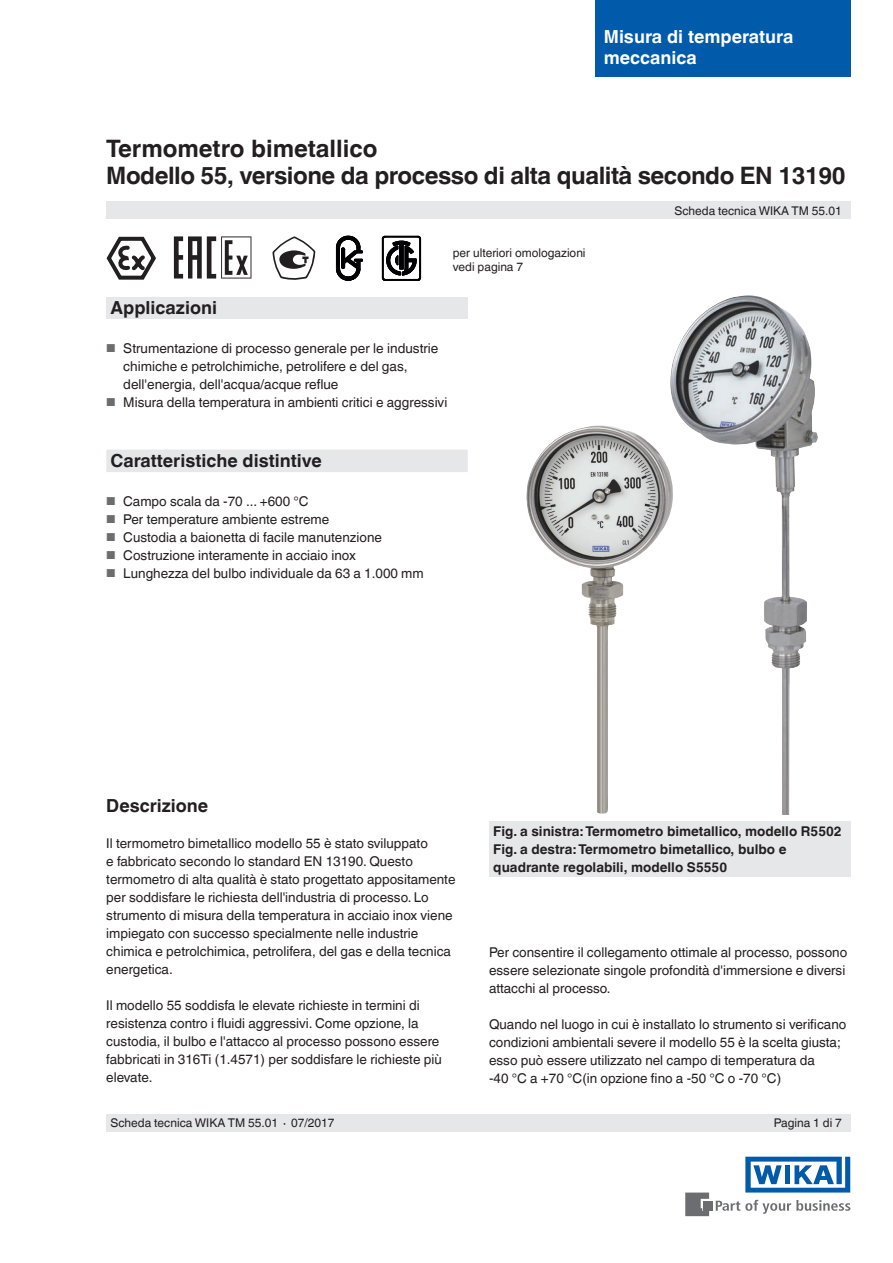
<style>
.page{position:relative;width:893px;height:1263px;background:#fff}
.page>*{position:absolute;margin:0;border:0;box-sizing:border-box;transform-origin:0 0}
.t1{font:700 24px/27px "Helvetica World";letter-spacing:-.02em;color:#231f20}
.t2{font:700 18px "Helvetica World";color:#231f20}
.t3{font:700 18px/21px "Helvetica World";color:#fff}
.t4{font:13.5px/18px "Helvetica World";color:#231f20}
.t5{font:700 13.5px/18px "Helvetica World";color:#231f20}
.t6{font:12px/13.5px "Helvetica World";color:#231f20}
.s1{font-size:11.55px;color:#6c6d70}
</style>
<div class="page">
<div style="left:106px;top:298px;width:362px;height:21px;background:#e6e7e9"></div>
<svg style="left:716px;top:1200px;width:134px;height:14px"></svg>
<div style="left:703px;top:1201px;width:9px;height:9px;background:#6c6d70"></div>
<svg style="left:685px;top:1192px;width:24px;height:24px"></svg>
<svg style="left:745px;top:1157px;width:105px;height:35px"></svg>
<div style="left:106px;top:202px;width:744px;height:17px;background:#e6e7e9"></div>
<div style="left:106px;top:1114px;width:744px;height:17px;background:#e6e7e9"></div>
<div style="left:595px;top:0;width:255px;height:77px;background:#015aaa"></div>
<img style="left:526px;top:426px;width:70px;height:139px">
<img style="left:668px;top:295px;width:150px;height:520px">
<div style="left:106px;top:450px;width:362px;height:22px;background:#e6e7e9"></div>
<div style="left:489px;top:822px;width:361px;height:55px;background:#e6e7e9"></div>
<svg style="left:106px;top:236px;width:50px;height:44px"></svg>
<svg style="left:272px;top:236px;width:43px;height:44px"></svg>
<svg style="left:174px;top:236px;width:77px;height:43px"></svg>
<svg style="left:336px;top:236px;width:27px;height:44px"></svg>
<svg style="left:382px;top:236px;width:39px;height:44px"></svg>
<h2 class="t3" style="left:604px;top:26px;width:191px">Misura di temperatura meccanica</h2>
<h1 class="t1" style="left:106px;top:135px;width:741px">Termometro bimetallico<br>Modello 55, versione da processo di alta qualità secondo EN 13190</h1>
<p class="t6" style="left:453px;top:246px;width:134px">per ulteriori omologazioni vedi pagina 7</p>
<h2 class="t2" style="left:111px;top:297px;width:108px">Applicazioni</h2>
<p class="t4" style="left:123px;top:339px;width:317px;text-indent:-17px"><span class="s1">■</span> Strumentazione di processo generale per le industrie chimiche e petrolchimiche, petrolifere e del gas, dell'energia, dell'acqua/acque reflue</p>
<p class="t4" style="left:106px;top:393px;width:342px"><span class="s1">■</span> Misura della temperatura in ambienti critici e aggressivi</p>
<h2 class="t2" style="left:111px;top:450px;width:213px">Caratteristiche distintive</h2>
<p class="t4" style="left:106px;top:492px;width:204px"><span class="s1">■</span> Campo scala da -70 ... +600 °C</p>
<p class="t4" style="left:106px;top:510px;width:224px"><span class="s1">■</span> Per temperature ambiente estreme</p>
<p class="t4" style="left:106px;top:528px;width:277px"><span class="s1">■</span> Custodia a baionetta di facile manutenzione</p>
<p class="t4" style="left:106px;top:546px;width:251px"><span class="s1">■</span> Costruzione interamente in acciaio inox</p>
<p class="t4" style="left:106px;top:564px;width:319px"><span class="s1">■</span> Lunghezza del bulbo individuale da 63 a 1.000 mm</p>
<p class="t6" style="left:674px;top:204px;width:169px">Scheda tecnica WIKA TM 55.01</p>
<h2 class="t2" style="left:106px;top:795px;width:103px">Descrizione</h2>
<p class="t4" style="left:106px;top:835px;width:351px">Il termometro bimetallico modello 55 è stato sviluppato<br>e fabbricato secondo lo standard EN 13190. Questo termometro di alta qualità è stato progettato appositamente per soddisfare le richiesta dell'industria di processo. Lo strumento di misura della temperatura in acciaio inox viene impiegato con successo specialmente nelle industrie chimica e petrolchimica, petrolifera, del gas e della tecnica energetica.</p>
<p class="t4" style="left:106px;top:997px;width:337px">Il modello 55 soddisfa le elevate richieste in termini di resistenza contro i fluidi aggressivi. Come opzione, la custodia, il bulbo e l'attacco al processo possono essere fabbricati in 316Ti (1.4571) per soddisfare le richieste più elevate.</p>
<p class="t5" style="left:493px;top:823px;width:350px">Fig. a sinistra: Termometro bimetallico, modello R5502<br>Fig. a destra: Termometro bimetallico, bulbo e quadrante regolabili, modello S5550</p>
<p class="t4" style="left:489px;top:943px;width:360px">Per consentire il collegamento ottimale al processo, possono essere selezionate singole profondità d'immersione e diversi attacchi al processo.</p>
<p class="t4" style="left:489px;top:1015px;width:359px">Quando nel luogo in cui è installato lo strumento si verificano condizioni ambientali severe il modello 55 è la scelta giusta; esso può essere utilizzato nel campo di temperatura da<br>-40 °C a +70 °C(in opzione fino a -50 °C o -70 °C)</p>
<p class="t6" style="left:111px;top:1116px;width:225px">Scheda tecnica WIKA TM 55.01 ∙ 07/2017</p>
<p class="t6" style="left:774px;top:1116px;width:70px">Pagina 1 di 7</p>
</div>
